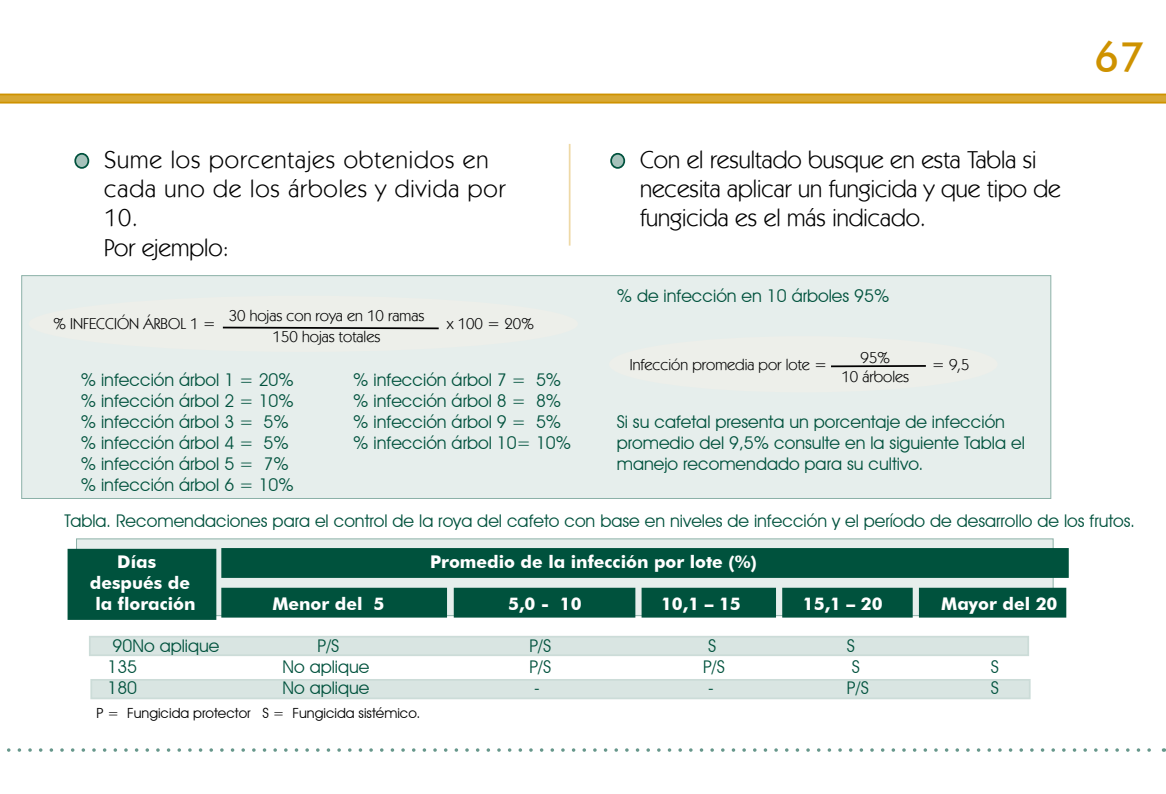
<style>
.page{position:relative;width:1166px;height:794px;background:#fff}
.page>*{position:absolute;margin:0;border:0;box-sizing:border-box;transform-origin:0 0}
.t1{font:500 42px "Futura BT";color:#ce9200}
.t2{font:24.5px/29.4px "Kabel IT Cby BT";color:#000}
.t3{font:24.5px/29.4px "Kabel IT Cby BT";letter-spacing:.04em;color:#000}
.t4{font:17.5px/21px "Avant Garde IT Cby BT";color:#00523d}
.t5{font:700 17.5px/21px "Futura BT";color:#fff;text-align:center}
.t6{font:15.75px/21px "Kabel IT Cby BT";color:#000;text-align:center}
.t7{font:14px "Avant Garde IT Cby BT";color:#000}
</style>
<div class="page">
<svg style="left:0;top:94px;width:1166px;height:10px;background:#d6a52c"></svg>
<svg style="left:7px;top:748px;width:1157px;height:4px"></svg>
<div style="left:21px;top:275px;width:1030px;height:224px;background:#e6eeec;border:1px solid #8cb1a8"></div>
<div style="left:75px;top:154px;width:13px;height:14px;background:#a6c2bb;border-radius:50%"></div>
<div style="left:74px;top:153px;width:15px;height:16px;border:2px solid #00523d;border-radius:50%"></div>
<div style="left:611px;top:154px;width:13px;height:14px;background:#a6c2bb;border-radius:50%"></div>
<div style="left:610px;top:153px;width:15px;height:16px;border:2px solid #00523d;border-radius:50%"></div>
<div style="left:90px;top:679px;width:940px;height:20px;background:#d9e5e2;border:2px solid #ccdcd8"></div>
<div style="left:89px;top:636px;width:940px;height:20px;background:#d9e5e2;border:2px solid #ccdcd8"></div>
<div style="left:76px;top:538px;width:977px;height:78px;background:#e6eeec;border:1px solid #8cb1a8"></div>
<div style="left:919px;top:588px;width:147px;height:29px;background:#00523d"></div>
<div style="left:782px;top:588px;width:131px;height:29px;background:#00523d"></div>
<div style="left:641px;top:588px;width:135px;height:29px;background:#00523d"></div>
<div style="left:454px;top:588px;width:181px;height:29px;background:#00523d"></div>
<div style="left:68px;top:549px;width:148px;height:71px;background:#00523d;border:2px solid #00523d"></div>
<div style="left:221px;top:588px;width:226px;height:29px;background:#00523d"></div>
<div style="left:221px;top:548px;width:848px;height:30px;background:#00523d;border:2px solid #00523d"></div>
<hr style="left:569px;top:144px;width:1px;height:102px;background:#eed9a6">
<div style="left:29px;top:296px;width:549px;height:56px;background:#edefea;border-radius:50%"></div>
<svg style="left:222px;top:326px;width:217px;height:4px"></svg>
<div style="left:609px;top:336px;width:388px;height:56px;background:#edefea;border-radius:50%"></div>
<hr style="left:831px;top:365px;width:95px;height:2px;background:#000">
<h2 class="t3" style="left:104px;top:144px;width:403px">Sume los porcentajes obtenidos en cada uno de los árboles y divida por<br>10.<br>Por ejemplo:</h2>
<p class="t6" style="left:54px;top:312px;width:164px">% INFECCIÓN ÁRBOL 1 =</p>
<p class="t6" style="left:229px;top:305px;width:197px">30 hojas con roya en 10 ramas<br>150 hojas totales</p>
<p class="t6" style="left:447px;top:312px;width:89px">x 100 = 20%</p>
<p class="t4" style="left:81px;top:369px;width:214px">% infección árbol 1 = 20% % infección árbol 2 = 10% % infección árbol 3 = 5% % infección árbol 4 = 5% % infección árbol 5 = 7% % infección árbol 6 = 10%</p>
<p class="t4" style="left:353px;top:369px;width:219px">% infección árbol 7 = 5% % infección árbol 8 = 8% % infección árbol 9 = 5% % infección árbol 10= 10%</p>
<h2 class="t2" style="left:640px;top:144px;width:422px">Con el resultado busque en esta Tabla si necesita aplicar un fungicida y que tipo de fungicida es el más indicado.</h2>
<p class="t4" style="left:617px;top:285px;width:274px">% de infección en 10 árboles 95%</p>
<p class="t6" style="left:630px;top:353px;width:199px">Infección promedia por lote =</p>
<p class="t6" style="left:841px;top:348px;width:69px;line-height:18.9px">95%<br>10 árboles</p>
<p class="t6" style="left:932px;top:353px;width:39px">= 9,5</p>
<p class="t4" style="left:617px;top:411px;width:410px">Si su cafetal presenta un porcentaje de infección promedio del 9,5% consulte en la siguiente Tabla el manejo recomendado para su cultivo.</p>
<h1 class="t1" style="left:1094px;top:31px;width:52px">67</h1>
<p class="t4" style="left:65px;top:510px;width:1072px">Tabla. Recomendaciones para el control de la roya del cafeto con base en niveles de infección y el período de desarrollo de los frutos.</p>
<p class="t5" style="left:117px;top:551px;width:40px">Días</p>
<p class="t5" style="left:430px;top:551px;width:328px">Promedio de la infección por lote (%)</p>
<p class="t5" style="left:90px;top:572px;width:107px">después de la floración</p>
<p class="t5" style="left:272px;top:593px;width:114px">Menor del 5</p>
<p class="t5" style="left:508px;top:593px;width:75px">5,0 - 10</p>
<p class="t5" style="left:661px;top:593px;width:81px">10,1 – 15</p>
<p class="t5" style="left:803px;top:593px;width:81px">15,1 – 20</p>
<p class="t5" style="left:941px;top:593px;width:118px">Mayor del 20</p>
<p class="t4" style="left:112px;top:635px;width:109px">90No aplique</p>
<p class="t4" style="left:317px;top:635px;width:23px">P/S</p>
<p class="t4" style="left:529px;top:635px;width:23px">P/S</p>
<p class="t4" style="left:708px;top:635px;width:10px">S</p>
<p class="t4" style="left:847px;top:635px;width:10px">S</p>
<p class="t4" style="left:107px;top:656px;width:31px">135</p>
<p class="t4" style="left:282px;top:656px;width:88px">No aplique</p>
<p class="t4" style="left:529px;top:656px;width:23px">P/S</p>
<p class="t4" style="left:703px;top:656px;width:23px">P/S</p>
<p class="t4" style="left:852px;top:656px;width:10px">S</p>
<p class="t4" style="left:991px;top:656px;width:10px">S</p>
<p class="t4" style="left:107px;top:677px;width:31px">180</p>
<p class="t4" style="left:282px;top:677px;width:88px">No aplique</p>
<p class="t4" style="left:534px;top:677px;width:7px">-</p>
<p class="t4" style="left:708px;top:677px;width:7px">-</p>
<p class="t4" style="left:847px;top:677px;width:23px">P/S</p>
<p class="t4" style="left:991px;top:677px;width:10px">S</p>
<p class="t7" style="left:97px;top:704px;width:325px">P = Fungicida protector S = Fungicida sistémico.</p>
</div>
